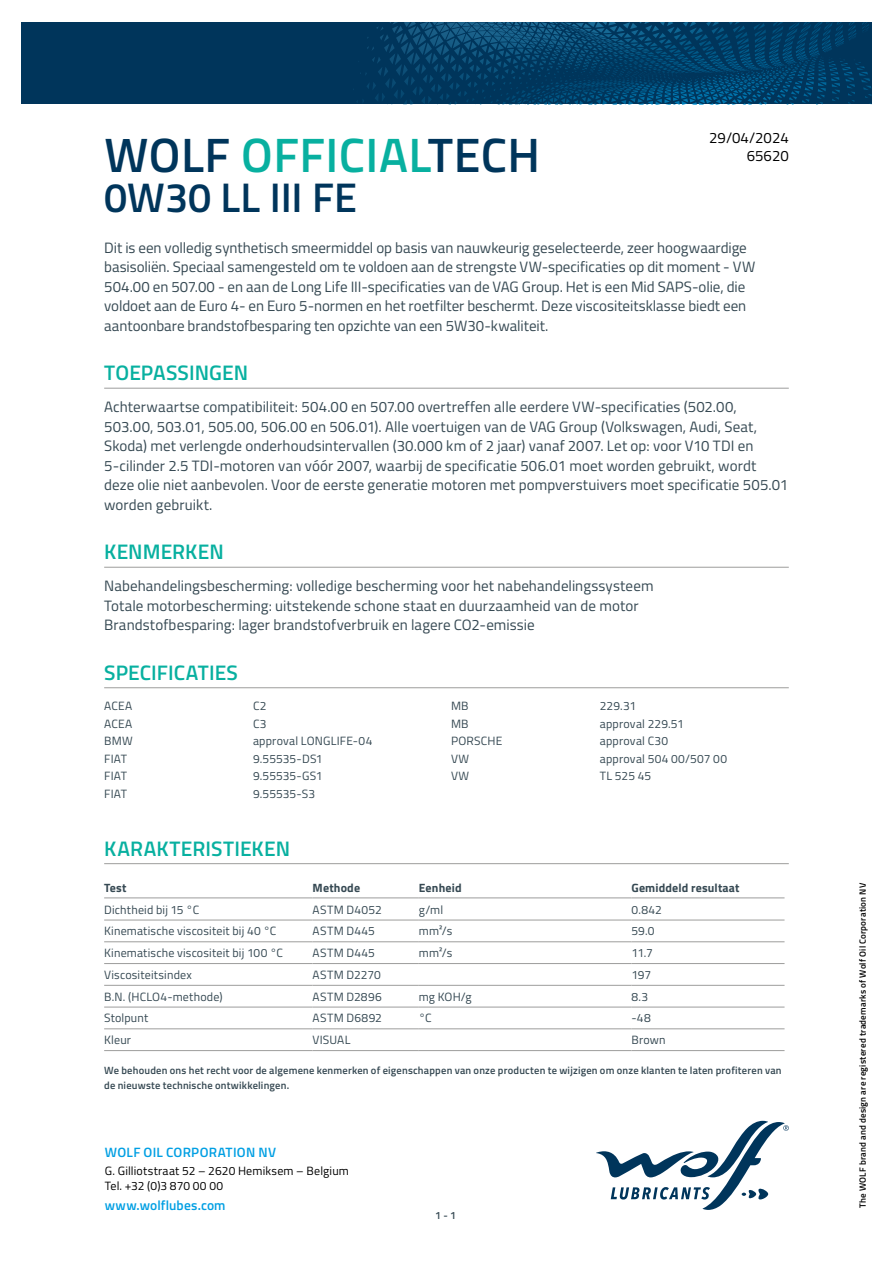
<style>
.page{position:relative;width:893px;height:1263px;background:#fff}
.page>*{position:absolute;margin:0;border:0;box-sizing:border-box;transform-origin:0 0}
.t1{font:600 48.3px "Titillium";letter-spacing:.01em;color:#00355b}
.t2{font:600 41.4px "Titillium";color:#00355b}
.t3{font:600 21px "Titillium";letter-spacing:.005em;color:#08b0a0}
.t4{font:15px/19.5px "Titillium";letter-spacing:.005em;color:#364953}
.t5{font:15px/18px "Titillium";color:#000;text-align:right}
.t6{font:600 13.5px "Titillium";letter-spacing:.015em;color:#009fe3}
.t7{font:12px "Titillium";letter-spacing:.015em;color:#364953}
.t8{font:12px/14.4px "Titillium";letter-spacing:.015em;color:#000}
.t9{font:700 12px "Titillium";letter-spacing:.015em;color:#364953}
.t10{font:600 10.5px/15px "Titillium";letter-spacing:.02em;color:#364953}
.t11{font:600 9px "Titillium";letter-spacing:.025em;color:#000}
.s1{color:#08b0a0}
</style>
<div class="page">
<svg style="left:596px;top:1121px;width:193px;height:89px"></svg>
<svg style="left:21px;top:22px;width:851px;height:82px;background:#013b62"></svg>
<hr style="left:104px;top:388px;width:685px;height:1px;background:#9d9d9c">
<hr style="left:104px;top:567px;width:685px;height:1px;background:#9d9d9c">
<hr style="left:104px;top:687px;width:685px;height:1px;background:#9d9d9c">
<hr style="left:104px;top:863px;width:685px;height:1px;background:#9d9d9c">
<hr style="left:104px;top:897px;width:209px;height:1px;background:#9d9d9c">
<hr style="left:313px;top:897px;width:106px;height:1px;background:#9d9d9c">
<hr style="left:419px;top:897px;width:212px;height:1px;background:#9d9d9c">
<hr style="left:631px;top:897px;width:153px;height:1px;background:#9d9d9c">
<hr style="left:104px;top:920px;width:209px;height:1px;background:#9d9d9c">
<hr style="left:313px;top:920px;width:106px;height:1px;background:#9d9d9c">
<hr style="left:419px;top:920px;width:212px;height:1px;background:#9d9d9c">
<hr style="left:631px;top:920px;width:153px;height:1px;background:#9d9d9c">
<hr style="left:104px;top:941px;width:209px;height:1px;background:#9d9d9c">
<hr style="left:313px;top:941px;width:106px;height:1px;background:#9d9d9c">
<hr style="left:419px;top:941px;width:212px;height:1px;background:#9d9d9c">
<hr style="left:631px;top:941px;width:153px;height:1px;background:#9d9d9c">
<hr style="left:104px;top:963px;width:209px;height:1px;background:#9d9d9c">
<hr style="left:313px;top:963px;width:106px;height:1px;background:#9d9d9c">
<hr style="left:419px;top:963px;width:212px;height:1px;background:#9d9d9c">
<hr style="left:631px;top:963px;width:153px;height:1px;background:#9d9d9c">
<hr style="left:104px;top:985px;width:209px;height:1px;background:#9d9d9c">
<hr style="left:313px;top:985px;width:106px;height:1px;background:#9d9d9c">
<hr style="left:419px;top:985px;width:212px;height:1px;background:#9d9d9c">
<hr style="left:631px;top:985px;width:153px;height:1px;background:#9d9d9c">
<hr style="left:104px;top:1007px;width:209px;height:1px;background:#9d9d9c">
<hr style="left:313px;top:1007px;width:106px;height:1px;background:#9d9d9c">
<hr style="left:419px;top:1007px;width:212px;height:1px;background:#9d9d9c">
<hr style="left:631px;top:1007px;width:153px;height:1px;background:#9d9d9c">
<hr style="left:104px;top:1028px;width:209px;height:1px;background:#9d9d9c">
<hr style="left:313px;top:1028px;width:106px;height:1px;background:#9d9d9c">
<hr style="left:419px;top:1028px;width:212px;height:1px;background:#9d9d9c">
<hr style="left:631px;top:1028px;width:153px;height:1px;background:#9d9d9c">
<hr style="left:104px;top:1050px;width:209px;height:1px;background:#9d9d9c">
<hr style="left:313px;top:1050px;width:106px;height:1px;background:#9d9d9c">
<hr style="left:419px;top:1050px;width:212px;height:1px;background:#9d9d9c">
<hr style="left:631px;top:1050px;width:153px;height:1px;background:#9d9d9c">
<p class="t5" style="left:709px;top:128px;width:81px">29/04/2024<br>65620</p>
<h1 class="t1" style="left:104px;top:118px;width:437px">WOLF <span class="s1">OFFICIAL</span>TECH</h1>
<h2 class="t2" style="left:104px;top:166px;width:254px">0W30 LL III FE</h2>
<p class="t4" style="left:104px;top:237px;width:653px">Dit is een volledig synthetisch smeermiddel op basis van nauwkeurig geselecteerde, zeer hoogwaardige basisoliën. Speciaal samengesteld om te voldoen aan de strengste VW-specificaties op dit moment - VW 504.00 en 507.00 - en aan de Long Life III-specificaties van de VAG Group. Het is een Mid SAPS-olie, die voldoet aan de Euro 4- en Euro 5-normen en het roetfilter beschermt. Deze viscositeitsklasse biedt een aantoonbare brandstofbesparing ten opzichte van een 5W30-kwaliteit.</p>
<h3 class="t3" style="left:104px;top:357px;width:145px">TOEPASSINGEN</h3>
<p class="t4" style="left:104px;top:397px;width:686px">Achterwaartse compatibiliteit: 504.00 en 507.00 overtreffen alle eerdere VW-specificaties (502.00, 503.00, 503.01, 505.00, 506.00 en 506.01). Alle voertuigen van de VAG Group (Volkswagen, Audi, Seat, Skoda) met verlengde onderhoudsintervallen (30.000 km of 2 jaar) vanaf 2007. Let op: voor V10 TDI en 5-cilinder 2.5 TDI-motoren van vóór 2007, waarbij de specificatie 506.01 moet worden gebruikt, wordt deze olie niet aanbevolen. Voor de eerste generatie motoren met pompverstuivers moet specificatie 505.01 worden gebruikt.</p>
<h3 class="t3" style="left:104px;top:536px;width:121px">KENMERKEN</h3>
<p class="t4" style="left:104px;top:576px;width:551px">Nabehandelingsbescherming: volledige bescherming voor het nabehandelingssysteem<br>Totale motorbescherming: uitstekende schone staat en duurzaamheid van de motor<br>Brandstofbesparing: lager brandstofverbruik en lagere CO2-emissie</p>
<h3 class="t3" style="left:104px;top:656px;width:135px">SPECIFICATIES</h3>
<p class="t7" style="left:104px;top:697px;width:30px">ACEA</p>
<p class="t7" style="left:253px;top:697px;width:15px">C2</p>
<p class="t7" style="left:104px;top:715px;width:30px">ACEA</p>
<p class="t7" style="left:253px;top:715px;width:15px">C3</p>
<p class="t7" style="left:104px;top:732px;width:30px">BMW</p>
<p class="t7" style="left:253px;top:732px;width:121px">approval LONGLIFE-04</p>
<p class="t7" style="left:104px;top:750px;width:24px">FIAT</p>
<p class="t7" style="left:253px;top:750px;width:71px">9.55535-DS1</p>
<p class="t7" style="left:104px;top:767px;width:24px">FIAT</p>
<p class="t7" style="left:253px;top:767px;width:71px">9.55535-GS1</p>
<p class="t7" style="left:104px;top:785px;width:24px">FIAT</p>
<p class="t7" style="left:253px;top:785px;width:64px">9.55535-S3</p>
<p class="t7" style="left:451px;top:697px;width:19px">MB</p>
<p class="t7" style="left:600px;top:697px;width:38px">229.31</p>
<p class="t7" style="left:451px;top:715px;width:19px">MB</p>
<p class="t7" style="left:600px;top:715px;width:86px">approval 229.51</p>
<p class="t7" style="left:451px;top:732px;width:53px">PORSCHE</p>
<p class="t7" style="left:600px;top:732px;width:70px">approval C30</p>
<p class="t7" style="left:451px;top:750px;width:20px">VW</p>
<p class="t7" style="left:600px;top:750px;width:129px">approval 504 00/507 00</p>
<p class="t7" style="left:451px;top:767px;width:20px">VW</p>
<p class="t7" style="left:600px;top:767px;width:53px">TL 525 45</p>
<h3 class="t3" style="left:104px;top:832px;width:187px">KARAKTERISTIEKEN</h3>
<p class="t9" style="left:104px;top:878px;width:24px">Test</p>
<p class="t9" style="left:313px;top:878px;width:49px">Methode</p>
<p class="t9" style="left:419px;top:878px;width:44px">Eenheid</p>
<p class="t9" style="left:631px;top:878px;width:110px">Gemiddeld resultaat</p>
<p class="t7" style="left:104px;top:901px;width:97px">Dichtheid bij 15 °C</p>
<p class="t7" style="left:313px;top:901px;width:71px">ASTM D4052</p>
<p class="t7" style="left:419px;top:901px;width:26px">g/ml</p>
<p class="t7" style="left:631px;top:901px;width:32px">0.842</p>
<p class="t7" style="left:104px;top:922px;width:174px">Kinematische viscositeit bij 40 °C</p>
<p class="t7" style="left:313px;top:922px;width:64px">ASTM D445</p>
<p class="t7" style="left:419px;top:922px;width:35px">mm²/s</p>
<p class="t7" style="left:631px;top:922px;width:25px">59.0</p>
<p class="t7" style="left:104px;top:944px;width:180px">Kinematische viscositeit bij 100 °C</p>
<p class="t7" style="left:313px;top:944px;width:64px">ASTM D445</p>
<p class="t7" style="left:419px;top:944px;width:35px">mm²/s</p>
<p class="t7" style="left:631px;top:944px;width:23px">11.7</p>
<p class="t7" style="left:104px;top:966px;width:89px">Viscositeitsindex</p>
<p class="t7" style="left:313px;top:966px;width:70px">ASTM D2270</p>
<p class="t7" style="left:631px;top:966px;width:21px">197</p>
<p class="t7" style="left:104px;top:988px;width:120px">B.N. (HCLO4-methode)</p>
<p class="t7" style="left:313px;top:988px;width:71px">ASTM D2896</p>
<p class="t7" style="left:419px;top:988px;width:54px">mg KOH/g</p>
<p class="t7" style="left:631px;top:988px;width:18px">8.3</p>
<p class="t7" style="left:104px;top:1009px;width:46px">Stolpunt</p>
<p class="t7" style="left:313px;top:1009px;width:71px">ASTM D6892</p>
<p class="t7" style="left:419px;top:1009px;width:14px">°C</p>
<p class="t7" style="left:631px;top:1009px;width:21px">-48</p>
<p class="t7" style="left:104px;top:1031px;width:28px">Kleur</p>
<p class="t7" style="left:313px;top:1031px;width:39px">VISUAL</p>
<p class="t7" style="left:631px;top:1031px;width:36px">Brown</p>
<p class="t10" style="left:104px;top:1063px;width:679px">We behouden ons het recht voor de algemene kenmerken of eigenschappen van onze producten te wijzigen om onze klanten te laten profiteren van de nieuwste technische ontwikkelingen.</p>
<p class="t6" style="left:105px;top:1142px;width:173px">WOLF OIL CORPORATION NV</p>
<p class="t8" style="left:105px;top:1163px;width:246px">G. Gilliotstraat 52 – 2620 Hemiksem – Belgium<br>Tel. +32 (0)3 870 00 00</p>
<p class="t6" style="left:105px;top:1195px;width:122px">www.wolflubes.com</p>
<p class="t10" style="left:435px;top:1207px;width:22px">1 - 1</p>
<p class="t11" style="left:856px;top:1208px;width:326px;rotate:-90deg">The WOLF brand and design are registered trademarks of Wolf Oil Corporation NV</p>
</div>
